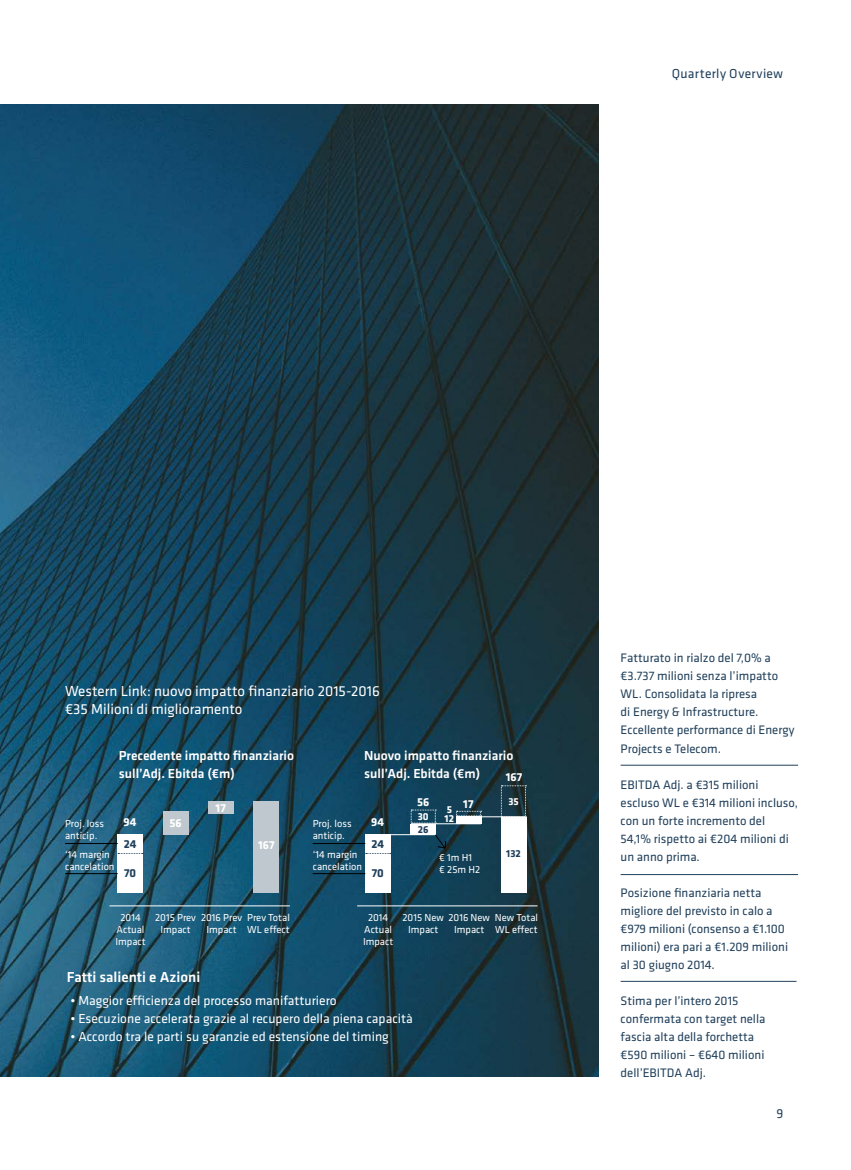
<style>
.page{position:relative;width:851px;height:1170px;background:#fff}
.page>*{position:absolute;margin:0;border:0;box-sizing:border-box;transform-origin:0 0}
.t1{font:15px/18px "Klavika";color:#fff}
.t2{font:500 15px "Klavika";color:#fff}
.t3{font:13.5px "Klavika";color:#fff}
.t4{font:500 13.5px/18px "Klavika";color:#fff}
.t5{font:13.5px "Klavika";letter-spacing:.03em;color:#21405b}
.t6{font:12.75px/18px "Klavika";color:#21405b}
.t7{font:700 12px "Klavika";color:#fff}
.t8{font:700 12px "Klavika";letter-spacing:-.005em;color:#21405b}
.t9{font:10.5px/12px "Klavika";color:#fff}
.t10{font:700 10.5px/9.3px "Klavika";color:#fff}
.t11{font:700 10.5px "Klavika";color:#21405b}
</style>
<div class="page">
<img style="left:0;top:104px;width:598px;height:972px">
<div style="left:118px;top:834px;width:25px;height:58px;background:#fff"></div>
<div style="left:365px;top:834px;width:25px;height:58px;background:#fff"></div>
<div style="left:253px;top:800px;width:25px;height:92px;background:#c0c8cf"></div>
<div style="left:501px;top:816px;width:25px;height:76px;background:#fff"></div>
<div style="left:163px;top:811px;width:25px;height:23px;background:#c0c8cf"></div>
<div style="left:410px;top:823px;width:26px;height:11px;background:#fff"></div>
<div style="left:456px;top:816px;width:25px;height:7px;background:#fff"></div>
<svg style="left:411px;top:809px;width:25px;height:14px"></svg>
<svg style="left:501px;top:785px;width:25px;height:32px"></svg>
<svg style="left:456px;top:810px;width:25px;height:6px"></svg>
<div style="left:208px;top:800px;width:25px;height:13px;background:#c0c8cf"></div>
<hr style="left:620px;top:764px;width:178px;height:1px;background:#21405b">
<hr style="left:620px;top:874px;width:178px;height:1px;background:#21405b">
<hr style="left:620px;top:980px;width:176px;height:1px;background:#21405b">
<hr style="left:109px;top:905px;width:181px;height:1px;background:#fff">
<hr style="left:357px;top:905px;width:180px;height:1px;background:#fff">
<hr style="left:366px;top:834px;width:69px;height:1px;background:#fff">
<hr style="left:411px;top:823px;width:70px;height:1px;background:#fff">
<hr style="left:458px;top:816px;width:67px;height:1px;background:#fff">
<svg style="left:118px;top:853px;width:25px;height:1px"></svg>
<svg style="left:365px;top:853px;width:26px;height:1px"></svg>
<hr style="left:65px;top:843px;width:53px;height:1px;background:#000">
<hr style="left:313px;top:843px;width:52px;height:1px;background:#000">
<svg style="left:434px;top:833px;width:12px;height:16px"></svg>
<hr style="left:65px;top:873px;width:53px;height:1px;background:#000">
<hr style="left:313px;top:873px;width:52px;height:1px;background:#000">
<p class="t5" style="left:671px;top:65px;width:112px">Quarterly Overview</p>
<p class="t1" style="left:65px;top:681px;width:316px">Western Link: nuovo impatto finanziario 2015-2016 €35 Milioni di miglioramento</p>
<p class="t4" style="left:119px;top:746px;width:177px">Precedente impatto finanziario sull’Adj. Ebitda (€m)</p>
<p class="t4" style="left:364px;top:746px;width:151px">Nuovo impatto finanziario sull’Adj. Ebitda (€m)</p>
<p class="t7" style="left:506px;top:768px;width:18px">167</p>
<p class="t7" style="left:417px;top:793px;width:14px">56</p>
<p class="t10" style="left:417px;top:811px;width:12px">30</p>
<p class="t10" style="left:444px;top:804px;width:11px">5<br>12</p>
<p class="t11" style="left:418px;top:822px;width:12px">26</p>
<p class="t7" style="left:463px;top:794px;width:12px">17</p>
<p class="t7" style="left:215px;top:798px;width:12px">17</p>
<p class="t7" style="left:124px;top:813px;width:14px">94</p>
<p class="t7" style="left:169px;top:814px;width:14px">56</p>
<p class="t7" style="left:371px;top:813px;width:14px">94</p>
<p class="t9" style="left:65px;top:817px;width:40px">Proj. loss anticip.</p>
<p class="t9" style="left:313px;top:817px;width:40px">Proj. loss anticip.</p>
<p class="t9" style="left:65px;top:847px;width:51px">‘14 margin cancelation</p>
<p class="t9" style="left:313px;top:847px;width:51px">‘14 margin cancelation</p>
<p class="t9" style="left:439px;top:851px;width:43px">€ 1m H1 € 25m H2</p>
<p class="t8" style="left:124px;top:835px;width:14px">24</p>
<p class="t8" style="left:371px;top:835px;width:14px">24</p>
<p class="t7" style="left:258px;top:836px;width:18px">167</p>
<p class="t8" style="left:124px;top:863px;width:14px">70</p>
<p class="t8" style="left:371px;top:863px;width:14px">70</p>
<p class="t10" style="left:508px;top:796px;width:12px">35</p>
<p class="t11" style="left:506px;top:845px;width:16px">132</p>
<p class="t9" style="left:247px;top:910px;width:44px">Prev Total<br>WL effect</p>
<p class="t9" style="left:494px;top:910px;width:45px">New Total<br>WL effect</p>
<p class="t9" style="left:155px;top:910px;width:42px;text-align:center">2015 Prev<br>Impact</p>
<p class="t9" style="left:201px;top:910px;width:43px;text-align:center">2016 Prev<br>Impact</p>
<p class="t9" style="left:454px;top:910px;width:37px;text-indent:-51px">2015 New 2016 New<br>Impact</p>
<p class="t9" style="left:115px;top:910px;width:32px;text-align:center">2014<br>Actual<br>Impact</p>
<p class="t9" style="left:363px;top:910px;width:32px;text-align:center">2014<br>Actual<br>Impact</p>
<p class="t9" style="left:408px;top:922px;width:32px">Impact</p>
<p class="t2" style="left:67px;top:967px;width:135px">Fatti salienti e Azioni</p>
<p class="t3" style="left:70px;top:991px;width:268px">• Maggior efficienza del processo manifatturiero</p>
<p class="t3" style="left:70px;top:1009px;width:344px">• Esecuzione accelerata grazie al recupero della piena capacità</p>
<p class="t3" style="left:70px;top:1027px;width:320px">• Accordo tra le parti su garanzie ed estensione del timing</p>
<p class="t6" style="left:620px;top:648px;width:175px">Fatturato in rialzo del 7,0% a €3.737 milioni senza l’impatto<br>WL. Consolidata la ripresa<br>di Energy &amp; Infrastructure.<br>Eccellente performance di Energy<br>Projects e Telecom.</p>
<p class="t6" style="left:620px;top:774px;width:179px">EBITDA Adj. a €315 milioni escluso WL e €314 milioni incluso, con un forte incremento del<br>54,1% rispetto ai €204 milioni di un anno prima.</p>
<p class="t6" style="left:620px;top:882px;width:169px">Posizione finanziaria netta migliore del previsto in calo a €979 milioni (consenso a €1.100 milioni) era pari a €1.209 milioni al 30 giugno 2014.</p>
<p class="t6" style="left:620px;top:990px;width:146px">Stima per l’intero 2015 confermata con target nella fascia alta della forchetta €590 milioni – €640 milioni dell’EBITDA Adj.</p>
<p class="t5" style="left:776px;top:1104px;width:8px">9</p>
</div>
